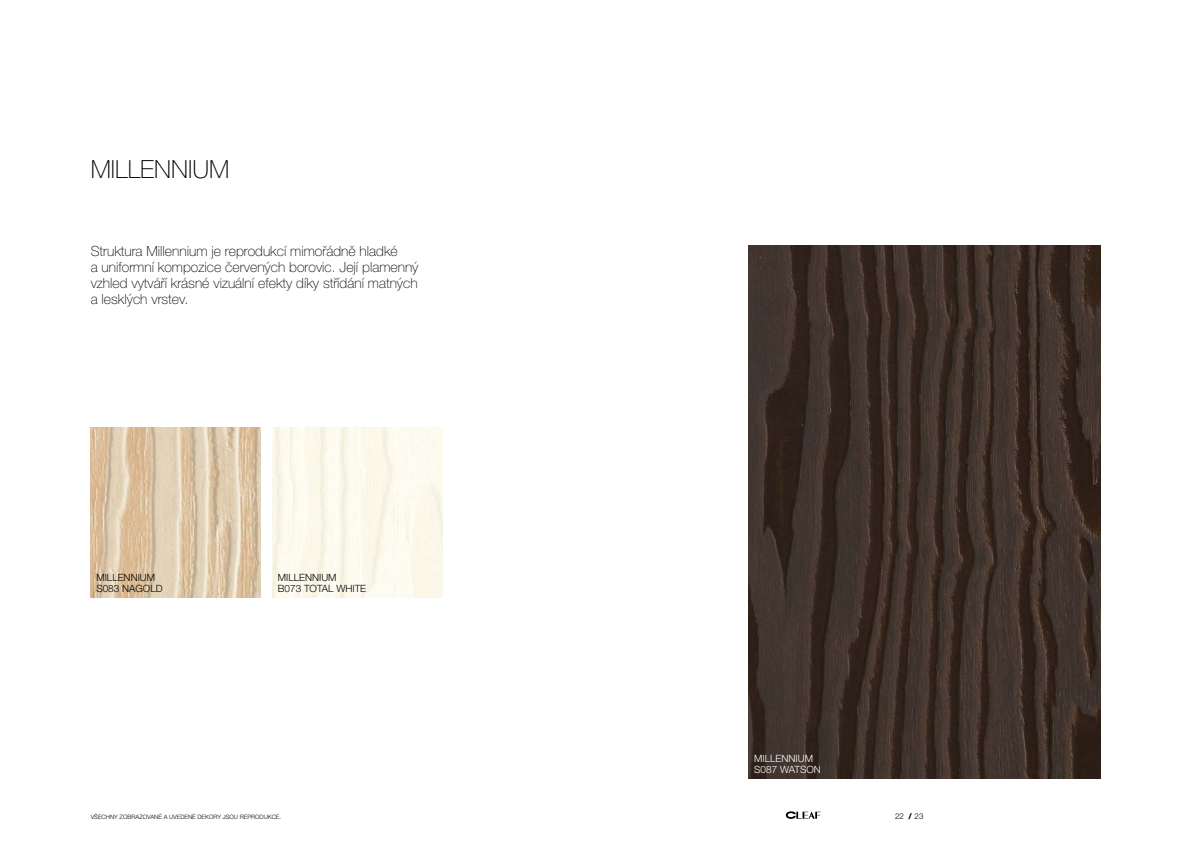
<style>
.page{position:relative;width:1191px;height:842px;background:#fff}
.page>*{position:absolute;margin:0;border:0;box-sizing:border-box;transform-origin:0 0}
.t1{font:100 25px "Helvetica Neue LT Std";color:#000}
.t2{font:100 14px/16px "Helvetica Neue LT Std";color:#000}
.t3{font:300 10px/11px "Helvetica Neue LT Std";color:#000}
.t4{font:300 10px/11px "Helvetica Neue LT Std";color:#fff}
.t5{font:300 8px "Helvetica Neue LT Std";color:#000}
.t6{font:300 6px "Helvetica Neue LT Std";color:#000}
.s1{font-family:"Helvetica Neue LTW1 G"}
.s2{font-weight:900}
</style>
<div class="page">
<img style="left:748px;top:246px;width:352px;height:533px">
<img style="left:91px;top:427px;width:170px;height:170px">
<svg style="left:786px;top:811px;width:34px;height:8px"></svg>
<h1 class="t1" style="left:91px;top:155px;width:140px">MILLENNIUM</h1>
<p class="t2" style="left:91px;top:243px;width:329px">Struktura Millennium je reprodukcí mimo<span class="s1">ř</span>ádn<span class="s1">ě</span> hladké<br>a uniformní kompozice <span class="s1">č</span>ervených borovic. Její plamenný vzhled vytvá<span class="s1">ř</span>í krásné vizuální efekty díky st<span class="s1">ř</span>ídání matných a lesklých vrstev.</p>
<p class="t3" style="left:96px;top:571px;width:68px">MILLENNIUM<br>S083 NAGOLD</p>
<p class="t3" style="left:278px;top:571px;width:90px">MILLENNIUM<br>B073 TOTAL WHITE</p>
<p class="t4" style="left:754px;top:753px;width:68px">MILLENNIUM<br>S087 WATSON</p>
<p class="t6" style="left:91px;top:813px;width:192px">VŠECHNY ZOBRAZOVANÉ A UVEDENÉ DEKORY JSOU REPRODUKCE.</p>
<p class="t5" style="left:895px;top:811px;width:30px">22 <span class="s2">/</span> 23</p>
</div>
